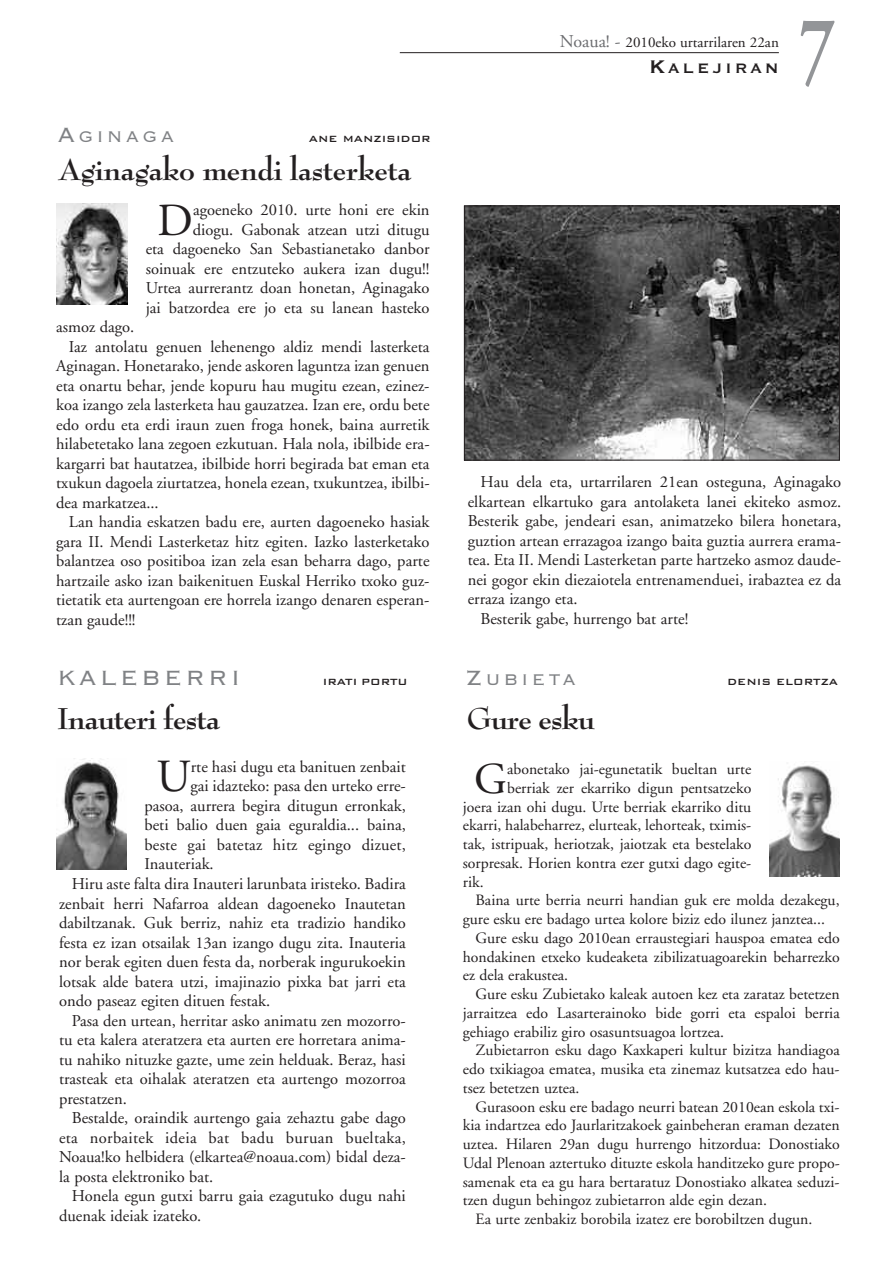
<style>
.page{position:relative;width:893px;height:1263px;background:#fff}
.page>*{position:absolute;margin:0;border:0;box-sizing:border-box;transform-origin:0 0}
.t1{font:700 95.55px "Adobe Garamond";color:#939598;scale:.7 1}
.t2{font:45.9px "Adobe Garamond";color:#231f20}
.t3{font:43.95px "Adobe Garamond";color:#231f20}
.t4{font:700 33px "Bernhard Modern";letter-spacing:-.01em;color:#231f20}
.t5{font:300 27px "Copperplate";letter-spacing:.12em;color:#808285}
.t6{font:300 20.25px "Copperplate";letter-spacing:.165em;color:#808285}
.t7{font:700 18px "Copperplate Gothic BT";letter-spacing:.17em;color:#231f20}
.t8{font:16.5px/19.5px "Adobe Garamond";color:#231f20;text-align:right}
.t9{font:16.5px "Adobe Garamond";letter-spacing:.02em;color:#231f20}
.t10{font:15.75px "Adobe Garamond";color:#231f20}
.t11{font:15px "Adobe Garamond";color:#231f20}
.t12{font:500 12px "Bank Gothic BT";color:#231f20}
.s1{font-size:27px}
.s2{font-size:18px;color:#6c6d70}
.s3{font-size:24px}
</style>
<div class="page">
<hr style="left:400px;top:52px;width:379px;height:1px;background:#231f20">
<img style="left:56px;top:758px;width:71px;height:111px">
<img style="left:769px;top:765px;width:71px;height:111px">
<img style="left:56px;top:204px;width:72px;height:101px">
<img style="left:466px;top:208px;width:372px;height:250px">
<div style="left:464px;top:206px;width:376px;height:254px;border:1px solid #231f20"></div>
<p class="t6" style="left:58px;top:124px;width:118px"><span class="s1">A</span>GINAGA</p>
<p class="t12" style="left:309px;top:131px;width:124px">ANE MANZISIDOR</p>
<h3 class="t4" style="left:57px;top:155px;width:356px">Aginagako mendi lasterketa</h3>
<p class="t8" style="left:146px;top:202px;width:285px">agoeneko 2010. urte honi ere ekin<br>diogu. Gabonak atzean utzi ditugu<br>eta dagoeneko San Sebastianetako danbor soinuak ere entzuteko aukera izan dugu!!<br>Urtea aurrerantz doan honetan, Aginagako jai batzordea ere jo eta su lanean hasteko</p>
<h2 class="t2" style="left:157px;top:202px;width:37px">D</h2>
<p class="t8" style="left:56px;top:319px;width:80px">asmoz dago.</p>
<p class="t8" style="left:69px;top:338px;width:362px">Iaz antolatu genuen lehenengo aldiz mendi lasterketa</p>
<p class="t8" style="left:56px;top:358px;width:375px">Aginagan. Honetarako, jende askoren laguntza izan genuen</p>
<p class="t8" style="left:56px;top:377px;width:375px">eta onartu behar, jende kopuru hau mugitu ezean, ezinez-</p>
<p class="t8" style="left:56px;top:397px;width:375px">koa izango zela lasterketa hau gauzatzea. Izan ere, ordu bete</p>
<p class="t8" style="left:56px;top:416px;width:375px">edo ordu eta erdi iraun zuen froga honek, baina aurretik</p>
<p class="t8" style="left:56px;top:436px;width:375px">hilabetetako lana zegoen ezkutuan. Hala nola, ibilbide era-</p>
<p class="t8" style="left:56px;top:455px;width:375px">kargarri bat hautatzea, ibilbide horri begirada bat eman eta</p>
<p class="t8" style="left:56px;top:475px;width:375px">txukun dagoela ziurtatzea, honela ezean, txukuntzea, ibilbi-</p>
<p class="t8" style="left:56px;top:494px;width:104px">dea markatzea...</p>
<p class="t8" style="left:69px;top:514px;width:362px">Lan handia eskatzen badu ere, aurten dagoeneko hasiak</p>
<p class="t8" style="left:56px;top:533px;width:375px">gara II. Mendi Lasterketaz hitz egiten. Iazko lasterketako</p>
<p class="t8" style="left:56px;top:553px;width:375px">balantzea oso positiboa izan zela esan beharra dago, parte</p>
<p class="t8" style="left:56px;top:572px;width:375px">hartzaile asko izan baikenituen Euskal Herriko txoko guz-</p>
<p class="t8" style="left:56px;top:592px;width:375px">tietatik eta aurtengoan ere horrela izango denaren esperan-</p>
<p class="t8" style="left:56px;top:611px;width:81px">tzan gaude!!!</p>
<h3 class="t5" style="left:58px;top:660px;width:184px">KALEBERRI</h3>
<p class="t12" style="left:323px;top:674px;width:86px">IRATI PORTU</p>
<h3 class="t4" style="left:57px;top:704px;width:165px">Inauteri festa</h3>
<h2 class="t2" style="left:156px;top:759px;width:36px">U</h2>
<p class="t8" style="left:191px;top:758px;width:217px">rte hasi dugu eta banituen zenbait</p>
<p class="t8" style="left:190px;top:778px;width:217px">gai idazteko: pasa den urteko erre-</p>
<p class="t8" style="left:145px;top:797px;width:263px">pasoa, aurrera begira ditugun erronkak,</p>
<p class="t8" style="left:145px;top:817px;width:263px">beti balio duen gaia eguraldia... baina,</p>
<p class="t8" style="left:145px;top:836px;width:263px">beste gai batetaz hitz egingo dizuet,</p>
<p class="t8" style="left:145px;top:856px;width:71px">Inauteriak.</p>
<p class="t8" style="left:72px;top:875px;width:335px">Hiru aste falta dira Inauteri larunbata iristeko. Badira</p>
<p class="t8" style="left:59px;top:895px;width:348px">zenbait herri Nafarroa aldean dagoeneko Inautetan</p>
<p class="t8" style="left:59px;top:914px;width:348px">dabiltzanak. Guk berriz, nahiz eta tradizio handiko</p>
<p class="t8" style="left:59px;top:934px;width:348px">festa ez izan otsailak 13an izango dugu zita. Inauteria</p>
<p class="t8" style="left:59px;top:953px;width:348px">nor berak egiten duen festa da, norberak ingurukoekin</p>
<p class="t8" style="left:59px;top:973px;width:348px">lotsak alde batera utzi, imajinazio pixka bat jarri eta</p>
<p class="t8" style="left:59px;top:992px;width:213px">ondo paseaz egiten dituen festak.</p>
<p class="t8" style="left:72px;top:1012px;width:335px">Pasa den urtean, herritar asko animatu zen mozorro-</p>
<p class="t8" style="left:59px;top:1031px;width:348px">tu eta kalera ateratzera eta aurten ere horretara anima-</p>
<p class="t8" style="left:59px;top:1051px;width:348px">tu nahiko nituzke gazte, ume zein helduak. Beraz, hasi</p>
<p class="t8" style="left:59px;top:1070px;width:348px">trasteak eta oihalak ateratzen eta aurtengo mozorroa</p>
<p class="t8" style="left:59px;top:1090px;width:69px">prestatzen.</p>
<p class="t8" style="left:72px;top:1109px;width:335px">Bestalde, oraindik aurtengo gaia zehaztu gabe dago</p>
<p class="t9" style="left:59px;top:1131px;width:348px">eta norbaitek ideia bat badu buruan bueltaka,</p>
<p class="t8" style="left:59px;top:1148px;width:348px">Noaua!ko helbidera (elkartea@noaua.com) bidal deza-</p>
<p class="t8" style="left:59px;top:1168px;width:156px">la posta elektroniko bat.</p>
<p class="t8" style="left:72px;top:1187px;width:335px">Honela egun gutxi barru gaia ezagutuko dugu nahi</p>
<p class="t8" style="left:59px;top:1207px;width:144px">duenak ideiak izateko.</p>
<p class="t11" style="left:560px;top:37px;width:220px"><span class="s2">Noaua! -</span> 2010eko urtarrilaren 22an</p>
<p class="t7" style="left:649px;top:56px;width:132px"><span class="s3">K</span>ALEJIRAN</p>
<h1 class="t1" style="left:800px;top:12px;width:51px">7</h1>
<p class="t8" style="left:480px;top:474px;width:362px">Hau dela eta, urtarrilaren 21ean osteguna, Aginagako</p>
<p class="t8" style="left:468px;top:493px;width:375px">elkartean elkartuko gara antolaketa lanei ekiteko asmoz.</p>
<p class="t8" style="left:468px;top:513px;width:375px">Besterik gabe, jendeari esan, animatzeko bilera honetara,</p>
<p class="t8" style="left:468px;top:532px;width:375px">guztion artean errazagoa izango baita guztia aurrera erama-</p>
<p class="t8" style="left:468px;top:552px;width:375px">tea. Eta II. Mendi Lasterketan parte hartzeko asmoz daude-</p>
<p class="t8" style="left:468px;top:571px;width:375px">nei gogor ekin diezaiotela entrenamenduei, irabaztea ez da</p>
<p class="t8" style="left:468px;top:591px;width:111px">erraza izango eta.</p>
<p class="t8" style="left:480px;top:610px;width:209px">Besterik gabe, hurrengo bat arte!</p>
<p class="t6" style="left:466px;top:667px;width:112px"><span class="s1">Z</span>UBIETA</p>
<p class="t12" style="left:727px;top:674px;width:112px">DENIS ELORTZA</p>
<h3 class="t4" style="left:467px;top:704px;width:129px">Gure esku</h3>
<h3 class="t3" style="left:474px;top:761px;width:34px">G</h3>
<p class="t10" style="left:507px;top:763px;width:246px">abonetako jai-egunetatik bueltan urte</p>
<p class="t10" style="left:507px;top:781px;width:246px">berriak zer ekarriko digun pentsatzeko</p>
<p class="t10" style="left:463px;top:800px;width:290px">joera izan ohi dugu. Urte berriak ekarriko ditu</p>
<p class="t10" style="left:463px;top:819px;width:290px">ekarri, halabeharrez, elurteak, lehorteak, tximis-</p>
<p class="t10" style="left:463px;top:838px;width:290px">tak, istripuak, heriotzak, jaiotzak eta bestelako</p>
<p class="t10" style="left:463px;top:856px;width:290px">sorpresak. Horien kontra ezer gutxi dago egite-</p>
<p class="t10" style="left:463px;top:875px;width:22px">rik.</p>
<p class="t10" style="left:476px;top:894px;width:365px">Baina urte berria neurri handian guk ere molda dezakegu,</p>
<p class="t10" style="left:463px;top:913px;width:364px">gure esku ere badago urtea kolore biziz edo ilunez janztea...</p>
<p class="t10" style="left:476px;top:931px;width:366px">Gure esku dago 2010ean erraustegiari hauspoa ematea edo</p>
<p class="t10" style="left:463px;top:950px;width:378px">hondakinen etxeko kudeaketa zibilizatuagoarekin beharrezko</p>
<p class="t10" style="left:463px;top:969px;width:107px">ez dela erakustea.</p>
<p class="t10" style="left:476px;top:988px;width:366px">Gure esku Zubietako kaleak autoen kez eta zarataz betetzen</p>
<p class="t10" style="left:463px;top:1006px;width:378px">jarraitzea edo Lasarterainoko bide gorri eta espaloi berria</p>
<p class="t10" style="left:463px;top:1025px;width:263px">gehiago erabiliz giro osasuntsuagoa lortzea.</p>
<p class="t10" style="left:476px;top:1044px;width:366px">Zubietarron esku dago Kaxkaperi kultur bizitza handiagoa</p>
<p class="t10" style="left:463px;top:1063px;width:378px">edo txikiagoa ematea, musika eta zinemaz kutsatzea edo hau-</p>
<p class="t10" style="left:463px;top:1081px;width:118px">tsez betetzen uztea.</p>
<p class="t10" style="left:476px;top:1100px;width:366px">Gurasoon esku ere badago neurri batean 2010ean eskola txi-</p>
<p class="t10" style="left:463px;top:1119px;width:378px">kia indartzea edo Jaurlaritzakoek gainbeheran eraman dezaten</p>
<p class="t10" style="left:463px;top:1138px;width:378px">uztea. Hilaren 29an dugu hurrengo hitzordua: Donostiako</p>
<p class="t10" style="left:463px;top:1156px;width:378px">Udal Plenoan aztertuko dituzte eskola handitzeko gure propo-</p>
<p class="t10" style="left:463px;top:1175px;width:378px">samenak eta ea gu hara bertaratuz Donostiako alkatea seduzi-</p>
<p class="t10" style="left:463px;top:1194px;width:306px">tzen dugun behingoz zubietarron alde egin dezan.</p>
<p class="t10" style="left:476px;top:1213px;width:338px">Ea urte zenbakiz borobila izatez ere borobiltzen dugun.</p>
</div>
